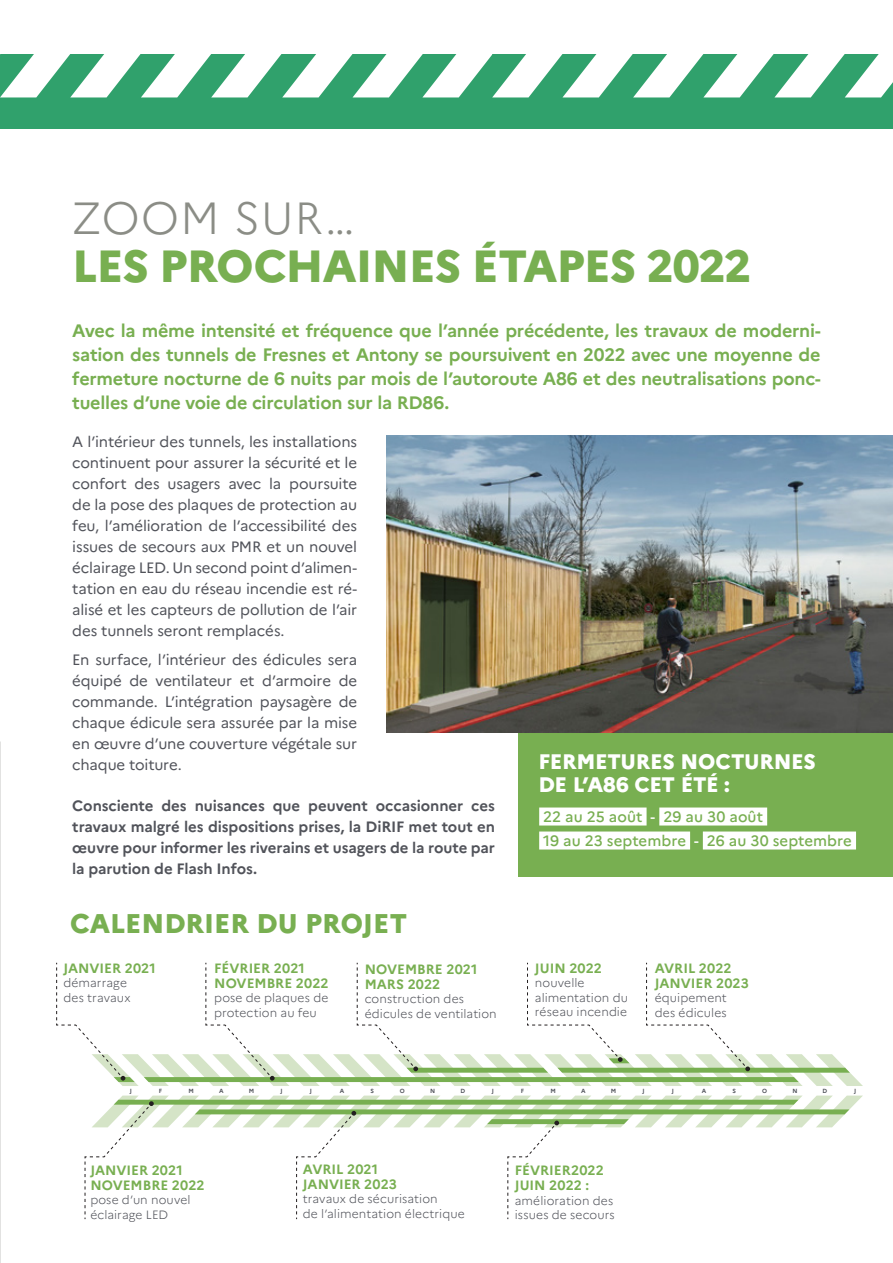
<style>
.page{position:relative;width:893px;height:1263px;background:#fff}
.page>*{position:absolute;margin:0;border:0;box-sizing:border-box;transform-origin:0 0}
.t1{font:800 45px "Marianne";letter-spacing:-.02em;color:#78af51}
.t2{font:300 45px "Marianne";letter-spacing:.02em;color:#8b8d86}
.t3{font:800 27px "Marianne";color:#78af51}
.t4{font:800 21px/22.5px "Marianne";letter-spacing:-.01em;color:#fff}
.t5{font:700 18px/24px "Marianne";letter-spacing:-.015em;color:#78af51;text-align:justify}
.t6{font:15px/21px "Marianne";letter-spacing:-.01em;color:#51535a;text-align:justify}
.t7{font:700 15px/21px "Marianne";letter-spacing:-.005em;color:#51535a;text-align:justify}
.t8{font:500 15px/24px "Marianne";letter-spacing:.005em;color:#78af51}
.t9{font:700 13.5px/15px "Marianne";color:#78af51}
.t10{font:300 12px/14.4px "Marianne";letter-spacing:.01em;color:#51535a}
.t11{font:700 6px "Marianne";color:#51535a}
.s1{color:#fff}
</style>
<div class="page">
<div style="left:0;top:54px;width:893px;height:74px;background:#30a16c"></div>
<div style="left:519px;top:713px;width:374px;height:163px;background:#78af51"></div>
<svg style="left:0;top:54px;width:893px;height:43px"></svg>
<img style="left:387px;top:436px;width:506px;height:297px">
<div style="left:539px;top:807px;width:108px;height:18px;background:#fff"></div>
<div style="left:659px;top:807px;width:108px;height:18px;background:#fff"></div>
<div style="left:539px;top:831px;width:151px;height:18px;background:#fff"></div>
<div style="left:703px;top:831px;width:153px;height:18px;background:#fff"></div>
<svg style="left:84px;top:1095px;width:779px;height:125px"></svg>
<svg style="left:56px;top:962px;width:807px;height:124px"></svg>
<h1 class="t2" style="left:72px;top:190px;width:285px">ZOOM SUR…</h1>
<h1 class="t1" style="left:72px;top:238px;width:681px">LES PROCHAINES ÉTAPES 2022</h1>
<p class="t5" style="left:72px;top:318px;width:750px">Avec la même intensité et fréquence que l’année précédente, les travaux de moderni&shy;sation des tunnels de Fresnes et Antony se poursuivent en 2022 avec une moyenne de fermeture nocturne de 6 nuits par mois de l’autoroute A86 et des neutralisations ponc&shy;tuelles d’une voie de circulation sur la RD86.</p>
<p class="t6" style="left:72px;top:431px;width:286px">A l’intérieur des tunnels, les installations continuent pour assurer la sécurité et le confort des usagers avec la poursuite de la pose des plaques de protection au feu, l’amélioration de l’accessibilité des issues de secours aux PMR et un nouvel éclairage LED. Un second point d’alimen&shy;tation en eau du réseau incendie est ré&shy;alisé et les capteurs de pollution de l’air des tunnels seront remplacés.</p>
<p class="t6" style="left:72px;top:649px;width:286px">En surface, l’intérieur des édicules sera équipé de ventilateur et d’armoire de commande. L’intégration paysagère de chaque édicule sera assurée par la mise en œuvre d’une couverture végétale sur chaque toiture.</p>
<p class="t7" style="left:72px;top:795px;width:424px">Consciente des nuisances que peuvent occasionner ces travaux malgré les dispositions prises, la DiRIF met tout en œuvre pour informer les riverains et usagers de la route par la parution de Flash Infos.</p>
<h2 class="t3" style="left:70px;top:907px;width:338px">CALENDRIER DU PROJET</h2>
<p class="t9" style="left:63px;top:960px;width:94px">JANVIER 2021</p>
<p class="t10" style="left:63px;top:976px;width:69px">démarrage des travaux</p>
<p class="t9" style="left:214px;top:960px;width:116px">FÉVRIER 2021<br>NOVEMBRE 2022</p>
<p class="t10" style="left:214px;top:991px;width:116px">pose de plaques de protection au feu</p>
<p class="t9" style="left:365px;top:962px;width:114px">NOVEMBRE 2021<br>MARS 2022</p>
<p class="t10" style="left:365px;top:992px;width:134px">construction des édicules de ventilation</p>
<h3 class="t4" style="left:538px;top:750px;width:279px">FERMETURES NOCTURNES<br>DE L’A86 CET ÉTÉ :</h3>
<p class="t8" style="left:543px;top:804px;width:310px">22 au 25 août <span class="s1">-</span> 29 au 30 août<br>19 au 23 septembre <span class="s1">-</span> 26 au 30 septembre</p>
<p class="t9" style="left:535px;top:960px;width:69px">JUIN 2022</p>
<p class="t10" style="left:535px;top:976px;width:95px">nouvelle alimentation du réseau incendie</p>
<p class="t9" style="left:655px;top:960px;width:96px">AVRIL 2022<br>JANVIER 2023</p>
<p class="t10" style="left:655px;top:991px;width:74px">équipement des édicules</p>
<p class="t11" style="left:130px;top:1087px;width:4px">J</p>
<p class="t11" style="left:159px;top:1087px;width:5px">F</p>
<p class="t11" style="left:188px;top:1087px;width:7px">M</p>
<p class="t11" style="left:219px;top:1087px;width:6px">A</p>
<p class="t11" style="left:249px;top:1087px;width:7px">M</p>
<p class="t11" style="left:280px;top:1087px;width:4px">J</p>
<p class="t11" style="left:310px;top:1087px;width:4px">J</p>
<p class="t11" style="left:340px;top:1087px;width:6px">A</p>
<p class="t11" style="left:370px;top:1087px;width:5px">S</p>
<p class="t11" style="left:400px;top:1087px;width:6px">O</p>
<p class="t11" style="left:430px;top:1087px;width:7px">N</p>
<p class="t11" style="left:460px;top:1087px;width:6px">D</p>
<p class="t11" style="left:492px;top:1087px;width:4px">J</p>
<p class="t11" style="left:521px;top:1087px;width:5px">F</p>
<p class="t11" style="left:551px;top:1087px;width:7px">M</p>
<p class="t11" style="left:581px;top:1087px;width:6px">A</p>
<p class="t11" style="left:611px;top:1087px;width:7px">M</p>
<p class="t11" style="left:643px;top:1087px;width:4px">J</p>
<p class="t11" style="left:672px;top:1087px;width:4px">J</p>
<p class="t11" style="left:702px;top:1087px;width:6px">A</p>
<p class="t11" style="left:733px;top:1087px;width:5px">S</p>
<p class="t11" style="left:762px;top:1087px;width:6px">O</p>
<p class="t11" style="left:792px;top:1087px;width:7px">N</p>
<p class="t11" style="left:822px;top:1087px;width:6px">D</p>
<p class="t11" style="left:854px;top:1087px;width:4px">J</p>
<p class="t9" style="left:90px;top:1162px;width:116px">JANVIER 2021<br>NOVEMBRE 2022</p>
<p class="t10" style="left:90px;top:1193px;width:102px">pose d’un nouvel éclairage LED</p>
<p class="t9" style="left:303px;top:1161px;width:96px">AVRIL 2021<br>JANVIER 2023</p>
<p class="t10" style="left:303px;top:1192px;width:164px">travaux de sécurisation<br>de l’alimentation électrique</p>
<p class="t9" style="left:515px;top:1163px;width:90px">FÉVRIER2022<br>JUIN 2022 :</p>
<p class="t10" style="left:515px;top:1193px;width:101px">amélioration des issues de secours</p>
</div>
